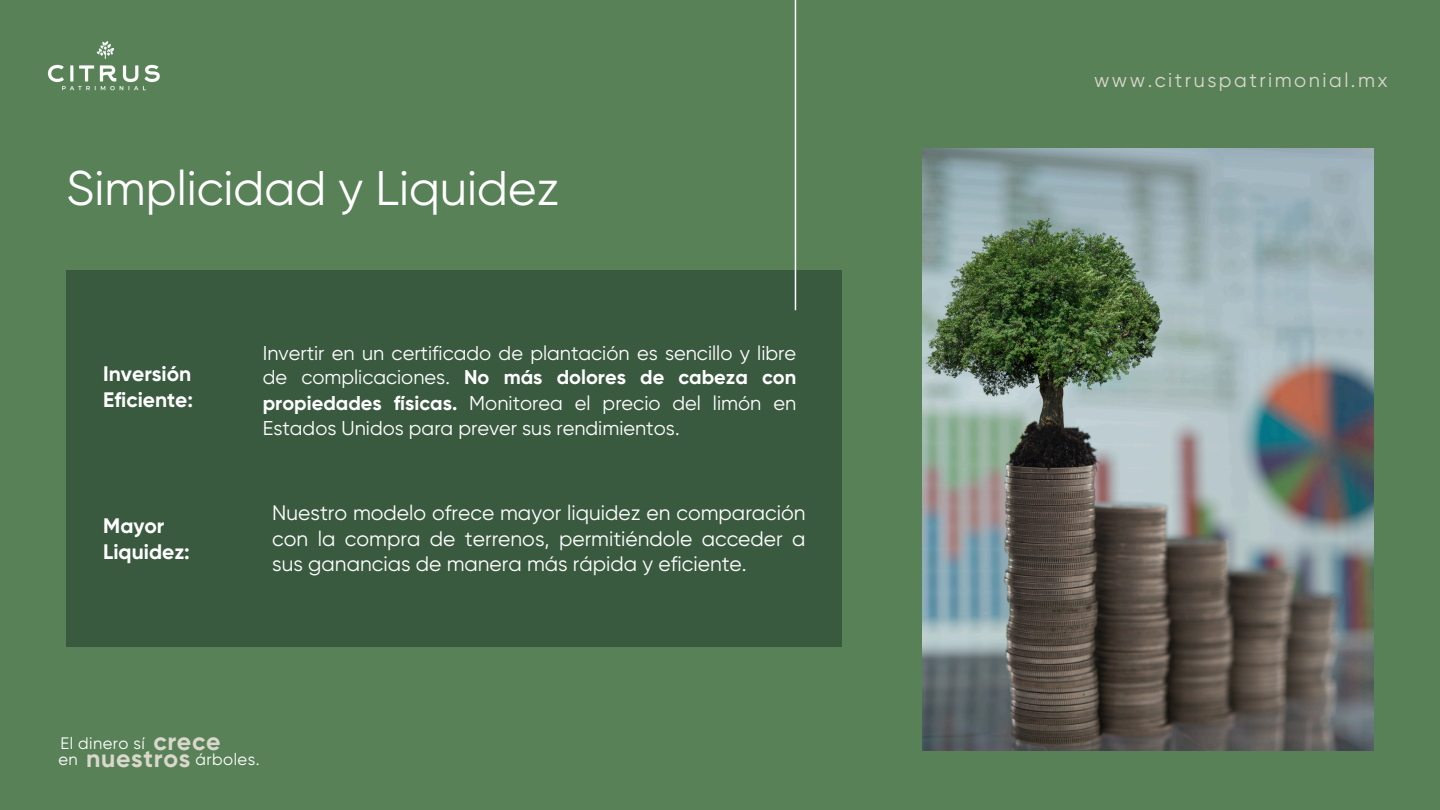
<style>
.page{position:relative;width:1440px;height:810px;background:#588157}
.page>*{position:absolute;margin:0;border:0;box-sizing:border-box;transform-origin:0 0}
.t1{font:48.6px "Gilroy";color:#fff}
.t2{font:700 24.9px "Gilroy";letter-spacing:.025em;color:#dad7cd}
.t3{font:21px/25.5px "Gilroy";color:#fff;text-align:justify}
.t4{font:700 21px/26.2px "Gilroy";color:#fff}
.t5{font:20px/25.2px "Gilroy";color:#fff;text-align:justify}
.t6{font:20px "Gilroy";letter-spacing:.125em;color:#dad7cd}
.t7{font:16.6px "Gilroy";letter-spacing:.025em;color:#fff}
.s1{font-weight:700}
</style>
<div class="page">
<img style="left:47px;top:41px;width:113px;height:50px">
<div style="left:67px;top:271px;width:775px;height:376px;background:#3a5a40"></div>
<img style="left:923px;top:148px;width:450px;height:602px">
<hr style="left:795px;top:0;width:1px;height:310px;background:#fff">
<h4 class="t1" style="left:67px;top:161px;width:494px">Simplicidad y Liquidez</h4>
<p class="t4" style="left:103px;top:361px;width:91px">Inversión<br>Eficiente:</p>
<p class="t4" style="left:103px;top:513px;width:88px">Mayor<br>Liquidez:</p>
<p class="t5" style="left:263px;top:340px;width:535px">Invertir en un certificado de plantación es sencillo y libre de complicaciones. <span class="s1">No más dolores de cabeza con propiedades físicas.</span> Monitorea el precio del limón en Estados Unidos para prever sus rendimientos.</p>
<h2 class="t3" style="left:272px;top:500px;width:535px">Nuestro modelo ofrece mayor liquidez en comparación con la compra de terrenos, permitiéndole acceder a sus ganancias de manera más rápida y eficiente.</h2>
<h3 class="t7" style="left:60px;top:734px;width:86px">El dinero sí</h3>
<h4 class="t2" style="left:153px;top:726px;width:69px">crece</h4>
<h3 class="t7" style="left:58px;top:750px;width:21px">en</h3>
<h4 class="t2" style="left:86px;top:743px;width:106px">nuestros</h4>
<h2 class="t7" style="left:196px;top:750px;width:65px">árboles.</h2>
<h1 class="t6" style="left:1094px;top:68px;width:295px">www.citruspatrimonial.mx</h1>
</div>
